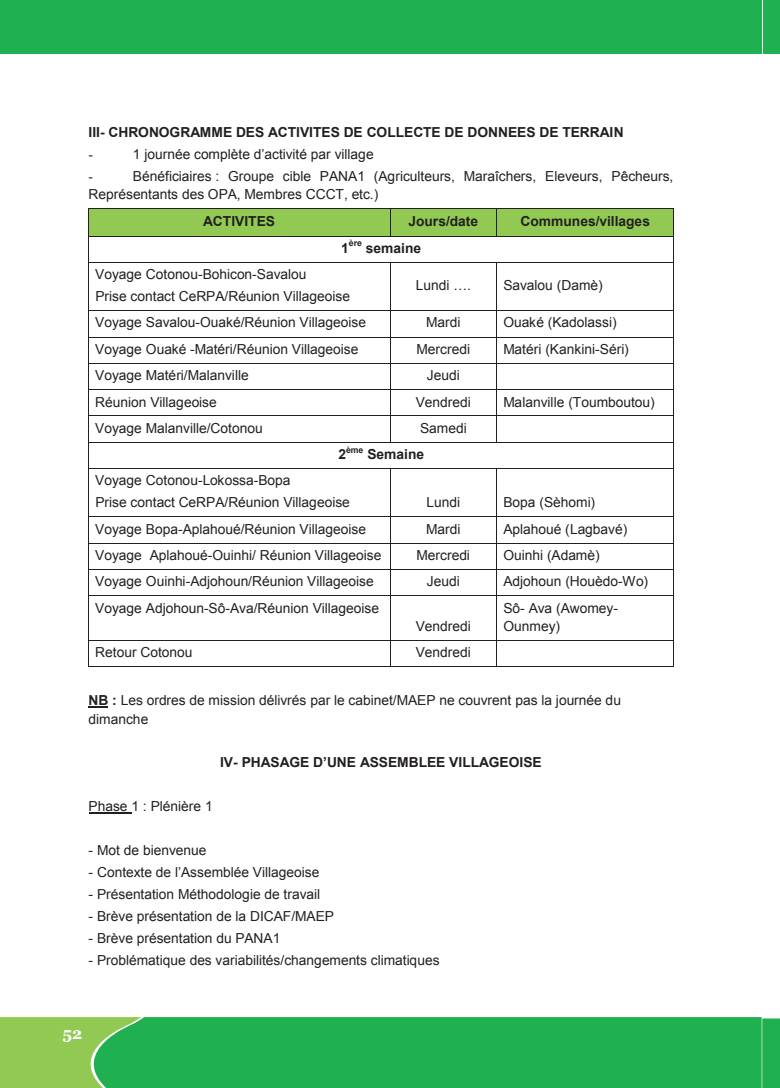
<style>
.page{position:relative;width:780px;height:1088px;background:#fff}
.page>*{position:absolute;margin:0;border:0;box-sizing:border-box;transform-origin:0 0}
.t1{font:700 16.25px "Georgia";color:#fff}
.t2{font:13.75px/21.9px "Arial";color:#231f20}
.t3{font:700 13.75px "Arial";color:#231f20}
.t4{font:13.75px "Arial";color:#231f20}
.t5{font:700 13.75px "Arial";letter-spacing:-.005em;color:#231f20}
.t6{font:13.75px "Times New Roman";color:#231f20}
.t7{font:700 8.75px "Arial";color:#231f20}
.s1{font-weight:700}
.s2{font-style:inherit}
</style>
<div class="page">
<div style="left:0;top:1017px;width:67px;height:71px;background:#92c953"></div>
<svg style="left:67px;top:1017px;width:694px;height:71px;background:#26b150"></svg>
<svg style="left:762px;top:1018px;width:18px;height:70px"></svg>
<div style="left:1px;top:1px;width:760px;height:53px;background:#1fb04f"></div>
<div style="left:763px;top:0;width:17px;height:54px;background:#1fb04f"></div>
<div style="left:89px;top:209px;width:301px;height:27px;background:#92c953"></div>
<div style="left:390px;top:209px;width:106px;height:27px;background:#92c953"></div>
<div style="left:497px;top:209px;width:176px;height:27px;background:#92c953"></div>
<hr style="left:89px;top:208px;width:300px;height:1px;background:#231f20">
<hr style="left:390px;top:208px;width:106px;height:1px;background:#231f20">
<hr style="left:496px;top:208px;width:177px;height:1px;background:#231f20">
<hr style="left:89px;top:236px;width:300px;height:1px;background:#231f20">
<hr style="left:390px;top:236px;width:106px;height:1px;background:#231f20">
<svg style="left:496px;top:209px;width:1px;height:27px"></svg>
<hr style="left:496px;top:236px;width:177px;height:1px;background:#231f20">
<svg style="left:88px;top:208px;width:1px;height:55px"></svg>
<hr style="left:89px;top:262px;width:300px;height:1px;background:#231f20">
<hr style="left:390px;top:262px;width:106px;height:1px;background:#231f20">
<hr style="left:496px;top:262px;width:177px;height:1px;background:#231f20">
<svg style="left:673px;top:208px;width:1px;height:55px"></svg>
<hr style="left:88px;top:263px;width:1px;height:47px;background:#231f20">
<hr style="left:389px;top:263px;width:1px;height:47px;background:#231f20">
<hr style="left:496px;top:263px;width:1px;height:47px;background:#231f20">
<hr style="left:673px;top:263px;width:1px;height:47px;background:#231f20">
<hr style="left:89px;top:310px;width:300px;height:1px;background:#231f20">
<hr style="left:390px;top:310px;width:106px;height:1px;background:#231f20">
<hr style="left:496px;top:310px;width:177px;height:1px;background:#231f20">
<hr style="left:89px;top:337px;width:300px;height:1px;background:#231f20">
<hr style="left:390px;top:337px;width:106px;height:1px;background:#231f20">
<hr style="left:496px;top:337px;width:177px;height:1px;background:#231f20">
<hr style="left:89px;top:363px;width:300px;height:1px;background:#231f20">
<hr style="left:390px;top:363px;width:106px;height:1px;background:#231f20">
<hr style="left:496px;top:363px;width:177px;height:1px;background:#231f20">
<hr style="left:89px;top:389px;width:300px;height:1px;background:#231f20">
<hr style="left:390px;top:389px;width:106px;height:1px;background:#231f20">
<hr style="left:496px;top:389px;width:177px;height:1px;background:#231f20">
<hr style="left:89px;top:416px;width:300px;height:1px;background:#231f20">
<hr style="left:390px;top:416px;width:106px;height:1px;background:#231f20">
<hr style="left:496px;top:416px;width:177px;height:1px;background:#231f20">
<hr style="left:89px;top:442px;width:300px;height:1px;background:#231f20">
<hr style="left:390px;top:442px;width:106px;height:1px;background:#231f20">
<svg style="left:496px;top:311px;width:1px;height:131px"></svg>
<hr style="left:496px;top:442px;width:177px;height:1px;background:#231f20">
<svg style="left:88px;top:310px;width:1px;height:159px"></svg>
<hr style="left:89px;top:468px;width:300px;height:1px;background:#231f20">
<hr style="left:390px;top:468px;width:106px;height:1px;background:#231f20">
<hr style="left:496px;top:468px;width:177px;height:1px;background:#231f20">
<svg style="left:673px;top:310px;width:1px;height:159px"></svg>
<hr style="left:88px;top:469px;width:1px;height:47px;background:#231f20">
<hr style="left:389px;top:469px;width:1px;height:47px;background:#231f20">
<hr style="left:496px;top:469px;width:1px;height:47px;background:#231f20">
<hr style="left:673px;top:469px;width:1px;height:47px;background:#231f20">
<hr style="left:89px;top:516px;width:300px;height:1px;background:#231f20">
<hr style="left:390px;top:516px;width:106px;height:1px;background:#231f20">
<hr style="left:496px;top:516px;width:177px;height:1px;background:#231f20">
<hr style="left:89px;top:543px;width:300px;height:1px;background:#231f20">
<hr style="left:390px;top:543px;width:106px;height:1px;background:#231f20">
<hr style="left:496px;top:543px;width:177px;height:1px;background:#231f20">
<hr style="left:89px;top:569px;width:300px;height:1px;background:#231f20">
<hr style="left:390px;top:569px;width:106px;height:1px;background:#231f20">
<hr style="left:496px;top:569px;width:177px;height:1px;background:#231f20">
<svg style="left:88px;top:516px;width:1px;height:80px"></svg>
<hr style="left:89px;top:595px;width:300px;height:1px;background:#231f20">
<hr style="left:390px;top:595px;width:106px;height:1px;background:#231f20">
<svg style="left:496px;top:517px;width:1px;height:78px"></svg>
<hr style="left:496px;top:595px;width:177px;height:1px;background:#231f20">
<svg style="left:673px;top:516px;width:1px;height:80px"></svg>
<hr style="left:88px;top:596px;width:1px;height:44px;background:#231f20">
<hr style="left:389px;top:596px;width:1px;height:44px;background:#231f20">
<hr style="left:496px;top:596px;width:1px;height:44px;background:#231f20">
<hr style="left:673px;top:596px;width:1px;height:44px;background:#231f20">
<hr style="left:89px;top:640px;width:300px;height:1px;background:#231f20">
<hr style="left:390px;top:640px;width:106px;height:1px;background:#231f20">
<hr style="left:496px;top:640px;width:177px;height:1px;background:#231f20">
<svg style="left:88px;top:640px;width:1px;height:27px"></svg>
<hr style="left:89px;top:666px;width:300px;height:1px;background:#231f20">
<hr style="left:390px;top:666px;width:106px;height:1px;background:#231f20">
<svg style="left:496px;top:641px;width:1px;height:25px"></svg>
<hr style="left:496px;top:666px;width:177px;height:1px;background:#231f20">
<svg style="left:673px;top:640px;width:1px;height:27px"></svg>
<svg style="left:89px;top:707px;width:19px;height:1px"></svg>
<hr style="left:89px;top:813px;width:42px;height:1px;background:#231f20">
<p class="t3" style="left:89px;top:123px;width:536px">III- CHRONOGRAMME DES ACTIVITES DE COLLECTE DE DONNEES DE TERRAIN</p>
<p class="t6" style="left:89px;top:145px;width:6px">-</p>
<p class="t4" style="left:133px;top:145px;width:242px">1 journée complète d’activité par village</p>
<p class="t6" style="left:89px;top:167px;width:6px">-</p>
<p class="t2" style="left:89px;top:167px;width:586px;line-height:18.1px;text-indent:44px">Bénéficiaires : Groupe cible PANA1 (Agriculteurs, Maraîchers, Eleveurs, Pêcheurs,<br>Représentants des OPA, Membres CCCT, etc.)</p>
<p class="t3" style="left:203px;top:212px;width:73px">ACTIVITES</p>
<p class="t3" style="left:408px;top:212px;width:71px">Jours/date</p>
<p class="t3" style="left:520px;top:212px;width:131px">Communes/villages</p>
<p class="t3" style="left:341px;top:239px;width:9px">1</p>
<p class="t7" style="left:349px;top:237px;width:15px">ère</p>
<p class="t3" style="left:366px;top:239px;width:57px">semaine</p>
<p class="t2" style="left:95px;top:264px;width:256px">Voyage Cotonou-Bohicon-Savalou<br>Prise contact CeRPA/Réunion Villageoise</p>
<p class="t4" style="left:416px;top:276px;width:57px">Lundi ….</p>
<p class="t2" style="left:503px;top:275px;width:101px">Savalou (Damè)</p>
<p class="t2" style="left:95px;top:312px;width:272px">Voyage Savalou-Ouaké/Réunion Villageoise</p>
<p class="t2" style="left:426px;top:312px;width:36px">Mardi</p>
<p class="t2" style="left:503px;top:312px;width:115px">Ouaké (Kadolassi)</p>
<p class="t2" style="left:95px;top:338px;width:264px">Voyage Ouaké -Matéri/Réunion Villageoise</p>
<p class="t2" style="left:416px;top:338px;width:55px">Mercredi</p>
<p class="t2" style="left:503px;top:338px;width:127px">Matéri (Kankini-Séri)</p>
<p class="t2" style="left:95px;top:364px;width:155px">Voyage Matéri/Malanville</p>
<p class="t2" style="left:427px;top:364px;width:34px">Jeudi</p>
<p class="t2" style="left:95px;top:391px;width:123px">Réunion Villageoise</p>
<p class="t2" style="left:416px;top:391px;width:57px">Vendredi</p>
<p class="t2" style="left:503px;top:391px;width:153px">Malanville (Toumboutou)</p>
<p class="t2" style="left:95px;top:417px;width:169px">Voyage Malanville/Cotonou</p>
<p class="t2" style="left:420px;top:417px;width:48px">Samedi</p>
<p class="t3" style="left:338px;top:445px;width:9px">2</p>
<p class="t7" style="left:346px;top:444px;width:19px">ème</p>
<p class="t3" style="left:367px;top:445px;width:58px">Semaine</p>
<p class="t2" style="left:95px;top:470px;width:256px">Voyage Cotonou-Lokossa-Bopa<br>Prise contact CeRPA/Réunion Villageoise</p>
<p class="t2" style="left:426px;top:492px;width:35px">Lundi</p>
<p class="t2" style="left:503px;top:492px;width:93px">Bopa (Sèhomi)</p>
<p class="t2" style="left:95px;top:518px;width:272px">Voyage Bopa-Aplahoué/Réunion Villageoise</p>
<p class="t2" style="left:426px;top:518px;width:36px">Mardi</p>
<p class="t2" style="left:503px;top:518px;width:125px">Aplahoué (Lagbavé)</p>
<p class="t2" style="left:95px;top:544px;width:287px">Voyage Aplahoué-Ouinhi/ Réunion Villageoise</p>
<p class="t2" style="left:416px;top:544px;width:55px">Mercredi</p>
<p class="t2" style="left:503px;top:544px;width:98px">Ouinhi (Adamè)</p>
<p class="t2" style="left:95px;top:571px;width:280px">Voyage Ouinhi-Adjohoun/Réunion Villageoise</p>
<p class="t2" style="left:427px;top:571px;width:34px">Jeudi</p>
<p class="t2" style="left:503px;top:571px;width:146px">Adjohoun (Houèdo-Wo)</p>
<p class="t2" style="left:95px;top:597px;width:285px">Voyage Adjohoun-Sô-Ava/Réunion Villageoise</p>
<p class="t2" style="left:416px;top:615px;width:57px">Vendredi</p>
<p class="t2" style="left:503px;top:599px;width:116px;line-height:18.2px">Sô- Ava (Awomey-<br>Ounmey)</p>
<p class="t2" style="left:95px;top:641px;width:99px">Retour Cotonou</p>
<p class="t2" style="left:416px;top:641px;width:57px">Vendredi</p>
<p class="t2" style="left:89px;top:691px;width:534px;line-height:18.2px"><span class="s1">NB :</span> Les ordres de mission délivrés par le cabinet/MAEP ne couvrent pas la journée du dimanche</p>
<p class="t5" style="left:220px;top:753px;width:323px"><span class="s2">IV-</span> PHASAGE D’UNE ASSEMBLEE VILLAGEOISE</p>
<p class="t2" style="left:89px;top:796px;width:126px">Phase 1 : Plénière 1</p>
<p class="t2" style="left:89px;top:839px;width:119px">- Mot de bienvenue</p>
<p class="t4" style="left:89px;top:863px;width:232px"><span class="s2">-</span> Contexte de l’Assemblée Villageoise</p>
<p class="t2" style="left:89px;top:883px;width:233px">- Présentation Méthodologie de travail</p>
<p class="t2" style="left:89px;top:905px;width:247px">- Brève présentation de la DICAF/MAEP</p>
<p class="t2" style="left:89px;top:927px;width:193px">- Brève présentation du PANA1</p>
<p class="t2" style="left:89px;top:949px;width:352px">- Problématique des variabilités/changements climatiques</p>
<p class="t1" style="left:63px;top:1023px;width:21px">52</p>
</div>
